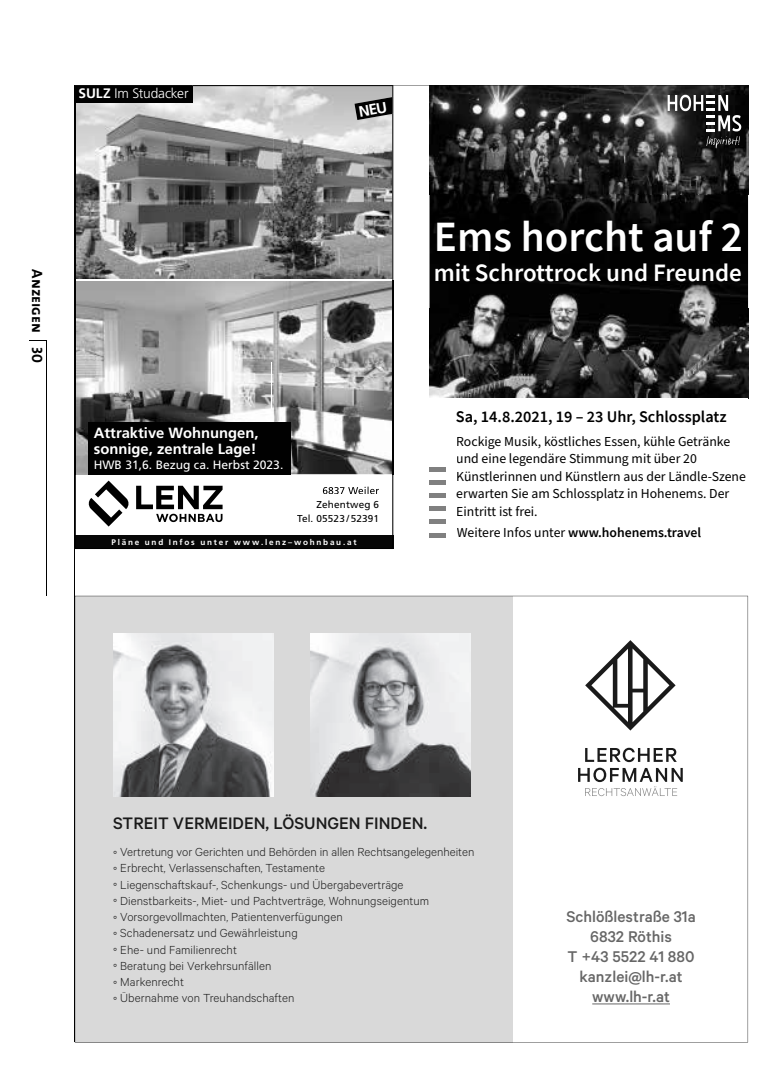
<style>
.page{position:relative;width:780px;height:1081px;background:#fff}
.page>*{position:absolute;margin:0;border:0;box-sizing:border-box;transform-origin:0 0}
.t1{font:600 43.12px "Source Sans Pro";color:#fff}
.t2{font:600 25px "Source Sans Pro";color:#fff}
.t3{font:500 18.75px "Calibre";color:#1a1a1a}
.t4{font:500 17.5px/20px "Calibre";color:#666;text-align:center}
.t5{font:600 16.25px "Source Sans Pro";color:#000}
.t6{font:15px "The Mix Bold Caps";color:#000}
.t7{font:700 14.75px/16.1px "Frutiger LT Std";color:#fff}
.t8{font:13.75px/17.5px "Source Sans Pro";color:#000}
.t9{font:600 13.75px "Source Sans Pro";color:#000}
.t10{font:300 13.75px "Frutiger LT Std";letter-spacing:-.015em;color:#fff}
.t11{font:300 13.12px/16.2px "Calibre";letter-spacing:.005em;color:#1a1a1a}
.t12{font:12.12px "Frutiger LT Std";color:#fff}
.t13{font:10px/13.8px "Frutiger LT Std";letter-spacing:.015em;color:#000;text-align:right}
.t14{font:700 8.12px "Frutiger LT Std";letter-spacing:.22em;color:#fff}
.s1{font-weight:700}
.s2{font-weight:400}
</style>
<div class="page">
<svg style="left:76px;top:596px;width:672px;height:446px;fill:#d9d9d9"></svg>
<img style="left:76px;top:97px;width:197px;height:338px">
<img style="left:273px;top:97px;width:119px;height:377px">
<img style="left:76px;top:435px;width:13px;height:39px">
<div style="left:89px;top:422px;width:201px;height:52px;background:#010101"></div>
<hr style="left:271px;top:362px;width:1px;height:47px;background:#fff">
<svg style="left:89px;top:480px;width:40px;height:46px"></svg>
<svg style="left:136px;top:486px;width:86px;height:36px"></svg>
<svg style="left:323px;top:486px;width:56px;height:8px"></svg>
<hr style="left:75px;top:280px;width:318px;height:1px;background:#fff">
<img style="left:354px;top:97px;width:38px;height:23px">
<img style="left:192px;top:86px;width:201px;height:11px">
<div style="left:76px;top:86px;width:116px;height:16px;background:#010101"></div>
<hr style="left:392px;top:474px;width:1px;height:61px;background:#000">
<img style="left:392px;top:116px;width:1px;height:358px">
<div style="left:76px;top:535px;width:317px;height:14px;background:#070707"></div>
<img style="left:429px;top:86px;width:319px;height:312px">
<hr style="left:429px;top:467px;width:17px;height:4px;background:#808080">
<div style="left:429px;top:480px;width:17px;height:5px;background:#808080"></div>
<div style="left:429px;top:493px;width:17px;height:5px;background:#808080"></div>
<div style="left:429px;top:506px;width:17px;height:5px;background:#808080"></div>
<div style="left:429px;top:519px;width:17px;height:5px;background:#808080"></div>
<hr style="left:429px;top:533px;width:17px;height:4px;background:#808080">
<img style="left:624px;top:194px;width:124px;height:1px">
<svg style="left:667px;top:95px;width:74px;height:53px;background:#4b4b4b"></svg>
<svg style="left:29px;top:340px;width:17px;height:1px"></svg>
<hr style="left:46px;top:340px;width:1px;height:255px;background:#000">
<hr style="left:75px;top:85px;width:673px;height:1px;background:#000">
<hr style="left:75px;top:85px;width:1px;height:957px;background:#000">
<svg style="left:359px;top:97px;width:34px;height:19px"></svg>
<p class="t10" style="left:78px;top:86px;width:112px"><span class="s1">SULZ</span> Im Studacker</p>
<p class="t6" style="left:50px;top:269px;width:95px;rotate:90deg">Anzeigen 30</p>
<p class="t7" style="left:94px;top:425px;width:166px">Attraktive Wohnungen, sonnige, zentrale Lage!</p>
<p class="t12" style="left:94px;top:458px;width:191px">HWB 31,6. Bezug ca. Herbst 2023.</p>
<p class="t13" style="left:297px;top:497px;width:84px">Zehentweg 6<br>Tel. 05523 / 52391</p>
<p class="t14" style="left:111px;top:537px;width:247px">Pläne und Infos unter www.lenz–wohnbau.at</p>
<h1 class="t1" style="left:434px;top:209px;width:310px">Ems horcht auf 2</h1>
<h2 class="t2" style="left:434px;top:257px;width:309px">mit Schrottrock und Freunde</h2>
<p class="t5" style="left:456px;top:406px;width:272px">Sa, 14.8.2021, 19 – 23 Uhr, Schlossplatz</p>
<p class="t8" style="left:456px;top:433px;width:291px">Rockige Musik, köstliches Essen, kühle Getränke und eine legendäre Stimmung mit über 20<br>Künstlerinnen und Künstlern aus der Ländle-Szene erwarten Sie am Schlossplatz in Hohenems. Der Eintritt ist frei.</p>
<p class="t9" style="left:457px;top:523px;width:246px"><span class="s2">Weitere Infos unter</span> www.hohenems.travel</p>
<h3 class="t3" style="left:113px;top:812px;width:316px">STREIT VERMEIDEN, LÖSUNGEN FINDEN.</h3>
<p class="t11" style="left:113px;top:843px;width:363px">° Vertretung vor Gerichten und Behörden in allen Rechtsangelegenheiten ° Erbrecht, Verlassenschaften, Testamente<br>° Liegenschaftskauf-, Schenkungs- und Übergabeverträge<br>° Dienstbarkeits-, Miet- und Pachtverträge, Wohnungseigentum<br>° Vorsorgevollmachten, Patientenverfügungen<br>° Schadenersatz und Gewährleistung<br>° Ehe- und Familienrecht<br>° Beratung bei Verkehrsunfällen<br>° Markenrecht<br>° Übernahme von Treuhandschaften</p>
<h3 class="t4" style="left:566px;top:906px;width:131px">Schlößlestraße 31a<br>6832 Röthis<br>T +43 5522 41 880 kanzlei@lh-r.at www.lh-r.at</h3>
</div>
